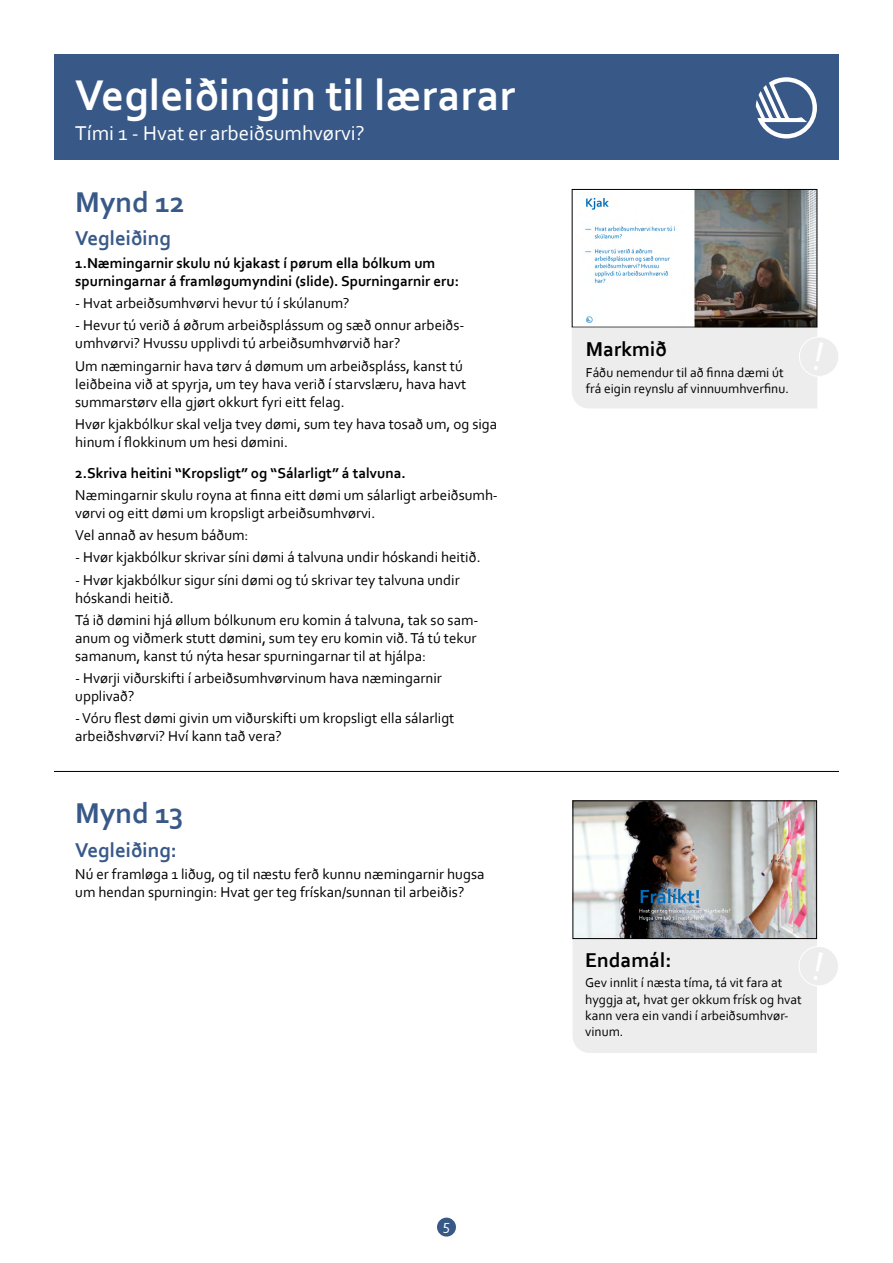
<style>
.page{position:relative;width:893px;height:1263px;background:#fff}
.page>*{position:absolute;margin:0;border:0;box-sizing:border-box;transform-origin:0 0}
.Lärarhandledning_H1{font:700 45px "Corbel";color:#fff}
.Bild_Rubrik_H2{font:700 30px "Corbel";color:#385988}
.Lektion_Rubrik_H1{font:21px "Corbel";color:#fff}
.Instruktion_Rubrik_H{font:700 21px "Corbel";color:#385988}
.Syfte_Rubrik_H4{font:700 21px "Corbel";color:#000}
.Brödtext_P{font:15px/18px "Corbel";color:#000}
.Brödtext_P-2{font:700 15px/18px "Corbel";color:#000}
.t1{font:15px "Corbel";color:#fff}
.Syfte_Brödtext_P{font:13.5px/16.2px "Corbel";color:#000}
</style>
<div class="page">
<img style="left:584px;top:191px;width:231px;height:135px">
<div style="left:572px;top:189px;width:245px;height:139px;border:1px solid #000"></div>
<hr style="left:54px;top:771px;width:785px;height:1px;background:#000">
<img style="left:574px;top:802px;width:241px;height:135px">
<div style="left:572px;top:800px;width:245px;height:139px;border:1px solid #000"></div>
<svg style="left:572px;top:938px;width:266px;height:115px;background:#ececed"></svg>
<div style="left:572px;top:328px;width:266px;height:80px;background:#ededee"></div>
<div style="left:437px;top:1217px;width:19px;height:19px;background:#385988;border-radius:50%"></div>
<div style="left:54px;top:54px;width:785px;height:106px;background:#385988"></div>
<svg style="left:756px;top:77px;width:61px;height:62px"></svg>
<h1 class="Lärarhandledning_H1" style="left:75px;top:67px;width:442px">Vegleiðingin til lærarar</h1>
<h1 class="Lektion_Rubrik_H1" style="left:75px;top:120px;width:291px">Tími 1 - Hvat er arbeiðsumhvørvi?</h1>
<h2 class="Bild_Rubrik_H2" style="left:75px;top:183px;width:111px">Mynd 12</h2>
<h3 class="Instruktion_Rubrik_H" style="left:75px;top:225px;width:97px">Vegleiðing</h3>
<p class="Brödtext_P-2" style="left:75px;top:253px;width:385px">1.Næmingarnir skulu nú kjakast í pørum ella bólkum um spurningarnar á framløgumyndini (slide). Spurningarnir eru:</p>
<p class="Brödtext_P" style="left:75px;top:294px;width:276px">- Hvat arbeiðsumhvørvi hevur tú í skúlanum?</p>
<p class="Brödtext_P" style="left:75px;top:316px;width:391px">- Hevur tú verið á øðrum arbeiðsplássum og sæð onnur arbeiðs&shy;umhvørvi? Hvussu upplivdi tú arbeiðsumhvørvið har?</p>
<p class="Brödtext_P" style="left:75px;top:356px;width:393px">Um næmingarnir hava tørv á dømum um arbeiðspláss, kanst tú leiðbeina við at spyrja, um tey hava verið í starvslæru, hava havt summarstørv ella gjørt okkurt fyri eitt felag.</p>
<p class="Brödtext_P" style="left:75px;top:414px;width:423px">Hvør kjakbólkur skal velja tvey dømi, sum tey hava tosað um, og siga hinum í flokkinum um hesi dømini.</p>
<p class="Brödtext_P-2" style="left:75px;top:463px;width:332px">2.Skriva heitini “Kropsligt” og “Sálarligt” á talvuna.</p>
<p class="Brödtext_P" style="left:75px;top:485px;width:424px">Næmingarnir skulu royna at finna eitt dømi um sálarligt arbeiðsumh&shy;vørvi og eitt dømi um kropsligt arbeiðsumhvørvi.</p>
<p class="Brödtext_P" style="left:75px;top:526px;width:175px">Vel annað av hesum báðum:</p>
<p class="Brödtext_P" style="left:75px;top:548px;width:407px">- Hvør kjakbólkur skrivar síni dømi á talvuna undir hóskandi heitið.</p>
<p class="Brödtext_P" style="left:75px;top:570px;width:386px">- Hvør kjakbólkur sigur síni dømi og tú skrivar tey talvuna undir hóskandi heitið.</p>
<p class="Brödtext_P" style="left:75px;top:610px;width:405px">Tá ið dømini hjá øllum bólkunum eru komin á talvuna, tak so sam&shy;anum og viðmerk stutt dømini, sum tey eru komin við. Tá tú tekur samanum, kanst tú nýta hesar spurningarnar til at hjálpa:</p>
<p class="Brödtext_P" style="left:75px;top:669px;width:368px">- Hvørji viðurskifti í arbeiðsumhvørvinum hava næmingarnir upplivað?</p>
<p class="Brödtext_P" style="left:75px;top:709px;width:381px">- Vóru flest dømi givin um viðurskifti um kropsligt ella sálarligt arbeiðshvørvi? Hví kann tað vera?</p>
<h2 class="Bild_Rubrik_H2" style="left:75px;top:795px;width:110px">Mynd 13</h2>
<h3 class="Instruktion_Rubrik_H" style="left:75px;top:837px;width:103px">Vegleiðing:</h3>
<p class="Brödtext_P" style="left:75px;top:865px;width:411px">Nú er framløga 1 liðug, og til næstu ferð kunnu næmingarnir hugsa um hendan spurningin: Hvat ger teg frískan/sunnan til arbeiðis?</p>
<h4 class="Syfte_Rubrik_H4" style="left:586px;top:336px;width:82px">Markmið</h4>
<p class="Syfte_Brödtext_P" style="left:586px;top:364px;width:205px">Fáðu nemendur til að finna dæmi út frá eigin reynslu af vinnuumhverfinu.</p>
<h4 class="Syfte_Rubrik_H4" style="left:585px;top:947px;width:88px">Endamál:</h4>
<p class="Syfte_Brödtext_P" style="left:585px;top:974px;width:218px">Gev innlit í næsta tíma, tá vit fara at hyggja at, hvat ger okkum frísk og hvat kann vera ein vandi í arbeiðsumhvør&shy;vinum.</p>
<p class="t1" style="left:443px;top:1215px;width:9px">5</p>
</div>
